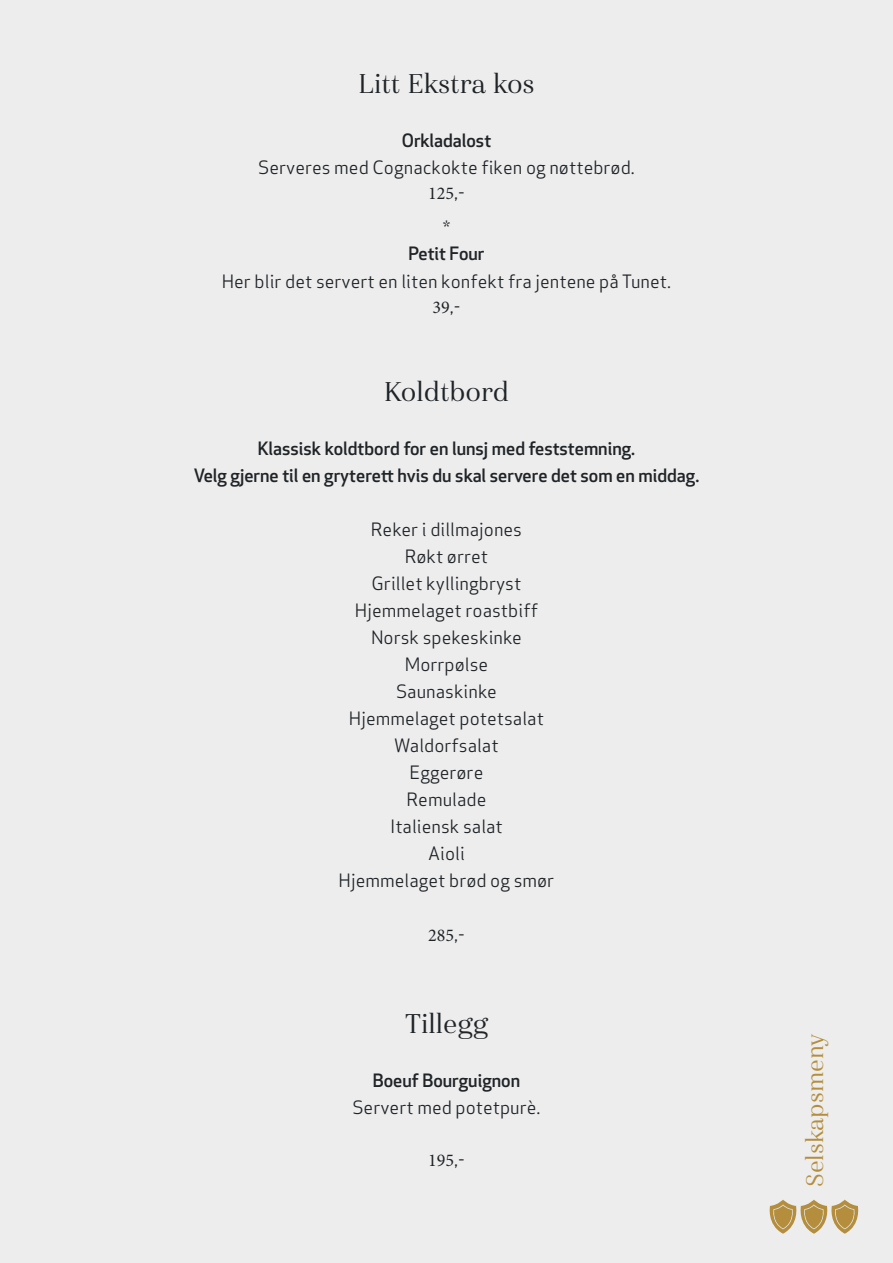
<style>
.page{position:relative;width:893px;height:1263px;background:#ededee}
.page>*{position:absolute;margin:0;border:0;box-sizing:border-box;transform-origin:0 0}
.t1{font:27px "Haboro Nor Reg";color:#202427}
.t2{font:24px "Haboro Nor Reg";color:#b48e3d}
.t3{font:18px/27px "Apex Sans";color:#202427;text-align:center}
.t4{font:500 18px/27px "Apex New";color:#202427;text-align:center}
.t5{font:18px/34.7px "Minion Pro";color:#202427;text-align:center}
.s1{font-family:"Apex New";font-weight:500}
.s2{font-family:"Apex Sans"}
</style>
<div class="page">
<svg style="left:769px;top:1199px;width:90px;height:35px"></svg>
<p class="t1" style="left:358px;top:66px;width:178px">Litt Ekstra kos</p>
<p class="t3" style="left:258px;top:125px;width:378px"><span class="s1">Orkladalost<br></span>Serveres med Cognackokte fiken og nøttebrød.</p>
<p class="t5" style="left:428px;top:176px;width:38px">125<span class="s2">,- *</span></p>
<p class="t3" style="left:222px;top:238px;width:451px;line-height:27.5px"><span class="s1">Petit Four<br></span>Her blir det servert en liten konfekt fra jentene på Tunet.</p>
<p class="t5" style="left:433px;top:290px;width:29px">39<span class="s2">,-</span></p>
<p class="t1" style="left:384px;top:374px;width:127px">Koldtbord</p>
<p class="t4" style="left:194px;top:435px;width:507px">Klassisk koldtbord for en lunsj med feststemning.<br>Velg gjerne til en gryterett hvis du skal servere det som en middag.</p>
<p class="t3" style="left:339px;top:514px;width:217px">Reker i dillmajones<br>Røkt ørret<br>Grillet kyllingbryst<br>Hjemmelaget roastbiff<br>Norsk spekeskinke<br>Morrpølse<br>Saunaskinke<br>Hjemmelaget potetsalat<br>Waldorfsalat<br>Eggerøre<br>Remulade<br>Italiensk salat<br>Aioli<br>Hjemmelaget brød og smør</p>
<p class="t5" style="left:428px;top:918px;width:38px">285<span class="s2">,-</span></p>
<p class="t1" style="left:405px;top:1006px;width:85px">Tillegg</p>
<p class="t3" style="left:352px;top:1065px;width:190px"><span class="s1">Boeuf Bourguignon<br></span>Servert med potetpurè.</p>
<p class="t5" style="left:428px;top:1143px;width:38px">195<span class="s2">,-</span></p>
<p class="t2" style="left:799px;top:1187px;width:155px;rotate:-90deg">Selskapsmeny</p>
</div>
